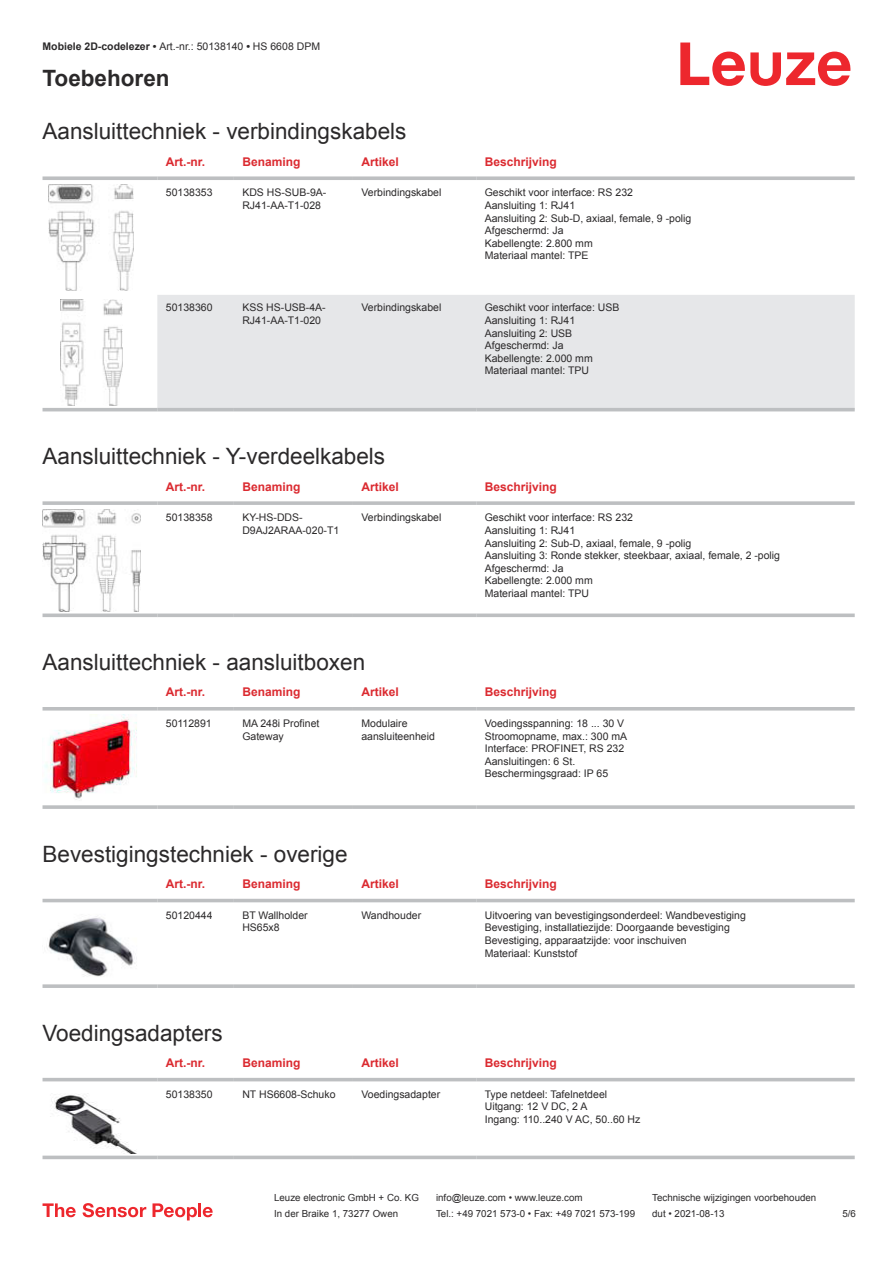
<style>
.page{position:relative;width:893px;height:1263px;background:#fff}
.page>*{position:absolute;margin:0;border:0;box-sizing:border-box;transform-origin:0 0}
.t1{font:22.5px "Arial";color:#2b292a}
.t2{font:700 22.5px "Arial";color:#2b292a}
.t3{font:700 12px "Arial";color:#db2a30}
.t4{font:10.5px/12.6px "Arial";color:#2b292a}
.t5{font:9.75px "Arial";color:#2b292a}
.s1{font-weight:700}
</style>
<div class="page">
<svg style="left:680px;top:43px;width:170px;height:43px"></svg>
<svg style="left:43px;top:184px;width:812px;height:228px"></svg>
<div style="left:157px;top:295px;width:698px;height:113px;background:#e6e7e9"></div>
<svg style="left:43px;top:176px;width:114px;height:4px"></svg>
<svg style="left:157px;top:176px;width:77px;height:4px"></svg>
<svg style="left:234px;top:176px;width:119px;height:4px"></svg>
<svg style="left:353px;top:176px;width:123px;height:4px"></svg>
<svg style="left:476px;top:176px;width:379px;height:4px;background:#c4c6c8"></svg>
<hr style="left:43px;top:408px;width:114px;height:3px;background:#bdbfc1">
<hr style="left:157px;top:408px;width:77px;height:3px;background:#bdbfc1">
<hr style="left:234px;top:408px;width:119px;height:3px;background:#bdbfc1">
<hr style="left:353px;top:408px;width:123px;height:3px;background:#bdbfc1">
<hr style="left:476px;top:408px;width:379px;height:3px;background:#bdbfc1">
<img style="left:49px;top:184px;width:85px;height:107px">
<img style="left:60px;top:299px;width:63px;height:106px">
<svg style="left:43px;top:501px;width:114px;height:4px"></svg>
<svg style="left:157px;top:501px;width:77px;height:4px"></svg>
<svg style="left:234px;top:501px;width:119px;height:4px"></svg>
<svg style="left:353px;top:501px;width:123px;height:4px"></svg>
<svg style="left:476px;top:501px;width:379px;height:4px;background:#c3c5c7"></svg>
<svg style="left:43px;top:613px;width:114px;height:4px"></svg>
<svg style="left:157px;top:613px;width:77px;height:4px"></svg>
<svg style="left:234px;top:613px;width:119px;height:4px"></svg>
<svg style="left:353px;top:613px;width:123px;height:4px"></svg>
<svg style="left:476px;top:613px;width:379px;height:4px;background:#c5c7c9"></svg>
<img style="left:43px;top:509px;width:97px;height:102px">
<svg style="left:43px;top:710px;width:812px;height:5px"></svg>
<hr style="left:43px;top:707px;width:114px;height:3px;background:#bdbfc1">
<hr style="left:157px;top:707px;width:77px;height:3px;background:#bdbfc1">
<hr style="left:234px;top:707px;width:119px;height:3px;background:#bdbfc1">
<hr style="left:353px;top:707px;width:123px;height:3px;background:#bdbfc1">
<hr style="left:476px;top:707px;width:379px;height:3px;background:#bdbfc1">
<svg style="left:43px;top:805px;width:114px;height:4px"></svg>
<svg style="left:157px;top:805px;width:77px;height:4px"></svg>
<svg style="left:234px;top:805px;width:119px;height:4px"></svg>
<svg style="left:353px;top:805px;width:123px;height:4px"></svg>
<svg style="left:476px;top:805px;width:379px;height:4px;background:#c3c5c7"></svg>
<img style="left:44px;top:715px;width:93px;height:85px">
<div style="left:43px;top:898px;width:812px;height:5px;background:#efeff0"></div>
<hr style="left:43px;top:899px;width:114px;height:3px;background:#bdbfc1">
<hr style="left:157px;top:899px;width:77px;height:3px;background:#bdbfc1">
<hr style="left:234px;top:899px;width:119px;height:3px;background:#bdbfc1">
<hr style="left:353px;top:899px;width:123px;height:3px;background:#bdbfc1">
<hr style="left:476px;top:899px;width:379px;height:3px;background:#bdbfc1">
<svg style="left:43px;top:984px;width:114px;height:4px"></svg>
<svg style="left:157px;top:984px;width:77px;height:4px"></svg>
<svg style="left:234px;top:984px;width:119px;height:4px"></svg>
<svg style="left:353px;top:984px;width:123px;height:4px"></svg>
<svg style="left:476px;top:984px;width:379px;height:4px;background:#c3c5c7"></svg>
<img style="left:48px;top:916px;width:87px;height:61px">
<svg style="left:43px;top:1077px;width:812px;height:83px"></svg>
<hr style="left:43px;top:1078px;width:114px;height:3px;background:#bdbfc1">
<hr style="left:157px;top:1078px;width:77px;height:3px;background:#bdbfc1">
<hr style="left:234px;top:1078px;width:119px;height:3px;background:#bdbfc1">
<hr style="left:353px;top:1078px;width:123px;height:3px;background:#bdbfc1">
<hr style="left:476px;top:1078px;width:379px;height:3px;background:#bdbfc1">
<svg style="left:43px;top:1155px;width:114px;height:4px"></svg>
<svg style="left:157px;top:1155px;width:77px;height:4px"></svg>
<svg style="left:234px;top:1155px;width:119px;height:4px"></svg>
<svg style="left:353px;top:1155px;width:123px;height:4px"></svg>
<svg style="left:476px;top:1155px;width:379px;height:4px;background:#c7c9ca"></svg>
<img style="left:43px;top:1086px;width:97px;height:67px">
<svg style="left:43px;top:1203px;width:33px;height:14px"></svg>
<svg style="left:83px;top:1203px;width:63px;height:14px"></svg>
<svg style="left:153px;top:1203px;width:44px;height:17px"></svg>
<hr style="left:198px;top:1203px;width:3px;height:14px;background:#ed272d">
<svg style="left:203px;top:1207px;width:10px;height:10px"></svg>
<p class="t4" style="left:43px;top:41px;width:279px"><span class="s1">Mobiele 2D-codelezer •</span> Art.-nr.: 50138140 <span class="s1">•</span> HS 6608 DPM</p>
<h1 class="t2" style="left:43px;top:70px;width:129px">Toebehoren</h1>
<h1 class="t1" style="left:43px;top:123px;width:365px">Aansluittechniek - verbindingskabels</h1>
<p class="t3" style="left:166px;top:157px;width:41px">Art.-nr.</p>
<p class="t3" style="left:242px;top:157px;width:60px">Benaming</p>
<p class="t3" style="left:361px;top:157px;width:39px">Artikel</p>
<p class="t3" style="left:485px;top:157px;width:74px">Beschrijving</p>
<p class="t4" style="left:166px;top:187px;width:48px">50138353</p>
<p class="t4" style="left:242px;top:187px;width:86px">KDS HS-SUB-9A-<br>RJ41-AA-T1-028</p>
<p class="t4" style="left:361px;top:187px;width:81px">Verbindingskabel</p>
<p class="t4" style="left:485px;top:187px;width:208px">Geschikt voor interface: RS 232<br>Aansluiting 1: RJ41<br>Aansluiting 2: Sub-D, axiaal, female, 9 -polig<br>Afgeschermd: Ja<br>Kabellengte: 2.800 mm<br>Materiaal mantel: TPE</p>
<p class="t4" style="left:166px;top:302px;width:48px">50138360</p>
<p class="t4" style="left:242px;top:302px;width:85px">KSS HS-USB-4A-<br>RJ41-AA-T1-020</p>
<p class="t4" style="left:361px;top:302px;width:81px">Verbindingskabel</p>
<p class="t4" style="left:485px;top:302px;width:136px">Geschikt voor interface: USB<br>Aansluiting 1: RJ41<br>Aansluiting 2: USB<br>Afgeschermd: Ja<br>Kabellengte: 2.000 mm<br>Materiaal mantel: TPU</p>
<h1 class="t1" style="left:43px;top:448px;width:344px">Aansluittechniek - Y-verdeelkabels</h1>
<p class="t3" style="left:166px;top:482px;width:41px">Art.-nr.</p>
<p class="t3" style="left:242px;top:482px;width:60px">Benaming</p>
<p class="t3" style="left:361px;top:482px;width:39px">Artikel</p>
<p class="t3" style="left:485px;top:482px;width:74px">Beschrijving</p>
<p class="t4" style="left:166px;top:512px;width:48px">50138358</p>
<p class="t4" style="left:242px;top:512px;width:98px">KY-HS-DDS-<br>D9AJ2ARAA-020-T1</p>
<p class="t4" style="left:361px;top:512px;width:81px">Verbindingskabel</p>
<p class="t4" style="left:485px;top:512px;width:297px">Geschikt voor interface: RS 232<br>Aansluiting 1: RJ41<br>Aansluiting 2: Sub-D, axiaal, female, 9 -polig<br>Aansluiting 3: Ronde stekker, steekbaar, axiaal, female, 2 -polig<br>Afgeschermd: Ja<br>Kabellengte: 2.000 mm<br>Materiaal mantel: TPU</p>
<h1 class="t1" style="left:43px;top:653px;width:324px">Aansluittechniek - aansluitboxen</h1>
<p class="t3" style="left:166px;top:687px;width:41px">Art.-nr.</p>
<p class="t3" style="left:242px;top:687px;width:60px">Benaming</p>
<p class="t3" style="left:361px;top:687px;width:39px">Artikel</p>
<p class="t3" style="left:485px;top:687px;width:74px">Beschrijving</p>
<p class="t4" style="left:166px;top:718px;width:47px">50112891</p>
<p class="t4" style="left:242px;top:718px;width:79px">MA 248i Profinet<br>Gateway</p>
<p class="t4" style="left:361px;top:718px;width:75px">Modulaire aansluiteenheid</p>
<p class="t4" style="left:485px;top:718px;width:144px">Voedingsspanning: 18 ... 30 V<br>Stroomopname, max.: 300 mA<br>Interface: PROFINET, RS 232<br>Aansluitingen: 6 St.<br>Beschermingsgraad: IP 65</p>
<h1 class="t1" style="left:43px;top:845px;width:307px">Bevestigingstechniek - overige</h1>
<p class="t3" style="left:166px;top:879px;width:41px">Art.-nr.</p>
<p class="t3" style="left:242px;top:879px;width:60px">Benaming</p>
<p class="t3" style="left:361px;top:879px;width:39px">Artikel</p>
<p class="t3" style="left:485px;top:879px;width:74px">Beschrijving</p>
<p class="t4" style="left:166px;top:910px;width:48px">50120444</p>
<p class="t4" style="left:242px;top:910px;width:67px">BT Wallholder<br>HS65x8</p>
<p class="t4" style="left:361px;top:910px;width:61px">Wandhouder</p>
<p class="t4" style="left:485px;top:910px;width:263px">Uitvoering van bevestigingsonderdeel: Wandbevestiging Bevestiging, installatiezijde: Doorgaande bevestiging Bevestiging, apparaatzijde: voor inschuiven<br>Materiaal: Kunststof</p>
<h1 class="t1" style="left:43px;top:1024px;width:182px">Voedingsadapters</h1>
<p class="t3" style="left:166px;top:1058px;width:41px">Art.-nr.</p>
<p class="t3" style="left:242px;top:1058px;width:60px">Benaming</p>
<p class="t3" style="left:361px;top:1058px;width:39px">Artikel</p>
<p class="t3" style="left:485px;top:1058px;width:74px">Beschrijving</p>
<p class="t4" style="left:166px;top:1089px;width:48px">50138350</p>
<p class="t4" style="left:242px;top:1089px;width:95px">NT HS6608-Schuko</p>
<p class="t4" style="left:361px;top:1089px;width:80px">Voedingsadapter</p>
<p class="t4" style="left:485px;top:1089px;width:157px">Type netdeel: Tafelnetdeel<br>Uitgang: 12 V DC, 2 A<br>Ingang: 110..240 V AC, 50..60 Hz</p>
<p class="t5" style="left:274px;top:1194px;width:146px">Leuze electronic GmbH + Co. KG</p>
<p class="t5" style="left:436px;top:1194px;width:148px">info@leuze.com • www.leuze.com</p>
<p class="t5" style="left:652px;top:1194px;width:166px">Technische wijzigingen voorbehouden</p>
<p class="t5" style="left:274px;top:1210px;width:126px">In der Braike 1, 73277 Owen</p>
<p class="t5" style="left:436px;top:1210px;width:201px">Tel.: +49 7021 573-0 • Fax: +49 7021 573-199</p>
<p class="t5" style="left:652px;top:1210px;width:74px">dut • 2021-08-13</p>
<p class="t5" style="left:842px;top:1210px;width:15px">5 /6</p>
</div>
